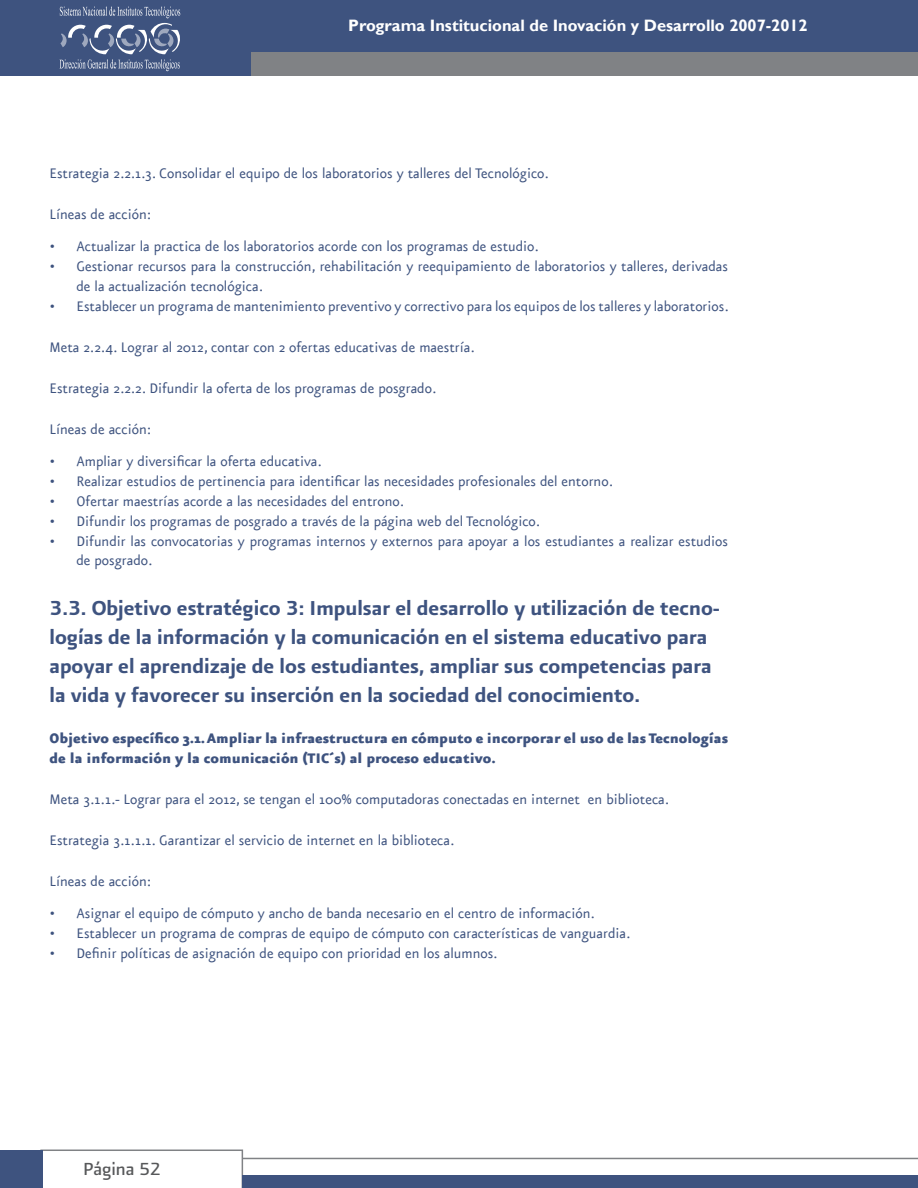
<style>
.page{position:relative;width:918px;height:1188px;background:#fff}
.page>*{position:absolute;margin:0;border:0;box-sizing:border-box;transform-origin:0 0}
.Título_Grande{font:24px/28.8px "Presidencia Firme";color:#3e537f}
.t1{font:21px "Presidencia Base";color:#57585a}
.Párrafo_normal{font:16.5px/19.8px "Eureka Sans";color:#3e537f}
.Párrafo_normal-2{font:900 16.5px/19.8px "Eureka Sans";color:#3e537f}
.t2{font:700 16.5px "Gill Sans";color:#fff}
</style>
<div class="page">
<div style="left:243px;top:43px;width:675px;height:33px;background:#808285"></div>
<div style="left:0;top:42px;width:251px;height:34px;background:#3e537f"></div>
<svg style="left:42px;top:1150px;width:201px;height:38px"></svg>
<div style="left:0;top:1150px;width:42px;height:38px;background:#3e537f"></div>
<div style="left:242px;top:1175px;width:676px;height:13px;background:#3e537f"></div>
<hr style="left:242px;top:1158px;width:676px;height:1px;background:#808285">
<div style="left:0;top:0;width:918px;height:51px;background:#3e537f"></div>
<svg style="left:59px;top:6px;width:122px;height:65px"></svg>
<p class="t2" style="left:348px;top:15px;width:461px">Programa Institucional de Inovación y Desarrollo 2007-2012</p>
<p class="Párrafo_normal" style="left:50px;top:164px;width:501px">Estrategia 2.2.1.3. Consolidar el equipo de los laboratorios y talleres del Tecnológico.</p>
<p class="Párrafo_normal" style="left:50px;top:205px;width:103px">Líneas de acción:</p>
<p class="Párrafo_normal" style="left:50px;top:237px;width:491px">• Actualizar la practica de los laboratorios acorde con los programas de estudio.</p>
<p class="Párrafo_normal" style="left:77px;top:257px;width:653px;text-indent:-27px">• Gestionar recursos para la construcción, rehabilitación y reequipamiento de laboratorios y talleres, derivadas de la actualización tecnológica.</p>
<p class="Párrafo_normal" style="left:50px;top:297px;width:681px">• Establecer un programa de mantenimiento preventivo y correctivo para los equipos de los talleres y laboratorios.</p>
<p class="Párrafo_normal" style="left:50px;top:338px;width:427px">Meta 2.2.4. Lograr al 2012, contar con 2 ofertas educativas de maestría.</p>
<p class="Párrafo_normal" style="left:50px;top:379px;width:388px">Estrategia 2.2.2. Difundir la oferta de los programas de posgrado.</p>
<p class="Párrafo_normal" style="left:50px;top:420px;width:103px">Líneas de acción:</p>
<p class="Párrafo_normal" style="left:50px;top:452px;width:274px">• Ampliar y diversificar la oferta educativa.</p>
<p class="Párrafo_normal" style="left:50px;top:472px;width:565px">• Realizar estudios de pertinencia para identificar las necesidades profesionales del entorno.</p>
<p class="Párrafo_normal" style="left:50px;top:492px;width:356px">• Ofertar maestrías acorde a las necesidades del entrono.</p>
<p class="Párrafo_normal" style="left:50px;top:512px;width:492px">• Difundir los programas de posgrado a través de la página web del Tecnológico.</p>
<p class="Párrafo_normal" style="left:77px;top:532px;width:653px;text-indent:-27px">• Difundir las convocatorias y programas internos y externos para apoyar a los estudiantes a realizar estudios de posgrado.</p>
<p class="Título_Grande" style="left:50px;top:593px;width:672px">3.3. Objetivo estratégico 3: Impulsar el desarrollo y utilización de tecno&shy;logías de la información y la comunicación en el sistema educativo para apoyar el aprendizaje de los estudiantes, ampliar sus competencias para la vida y favorecer su inserción en la sociedad del conocimiento.</p>
<p class="Párrafo_normal-2" style="left:50px;top:729px;width:680px">Objetivo específico 3.1. Ampliar la infraestructura en cómputo e incorporar el uso de las Tecnologías de la información y la comunicación (TIC´s) al proceso educativo.</p>
<p class="Párrafo_normal" style="left:50px;top:790px;width:621px">Meta 3.1.1.- Lograr para el 2012, se tengan el 100% computadoras conectadas en internet en biblioteca.</p>
<p class="Párrafo_normal" style="left:50px;top:831px;width:407px">Estrategia 3.1.1.1. Garantizar el servicio de internet en la biblioteca.</p>
<p class="Párrafo_normal" style="left:50px;top:872px;width:103px">Líneas de acción:</p>
<p class="Párrafo_normal" style="left:50px;top:904px;width:547px">• Asignar el equipo de cómputo y ancho de banda necesario en el centro de información.</p>
<p class="Párrafo_normal" style="left:50px;top:924px;width:583px">• Establecer un programa de compras de equipo de cómputo con características de vanguardia.</p>
<p class="Párrafo_normal" style="left:50px;top:944px;width:450px">• Definir políticas de asignación de equipo con prioridad en los alumnos.</p>
<p class="t1" style="left:83px;top:1157px;width:79px">Página 52</p>
</div>
